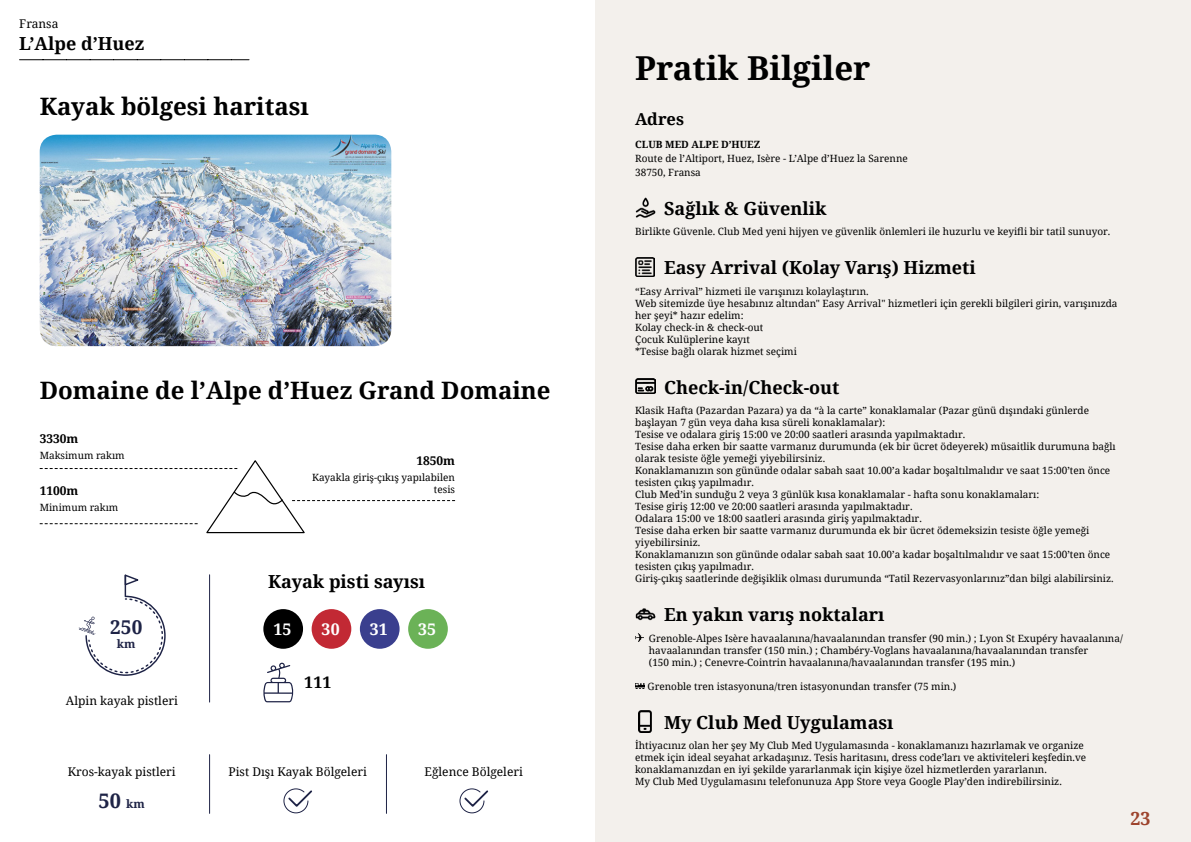
<style>
.page{position:relative;width:1191px;height:842px;background:#fff}
.page>*{position:absolute;margin:0;border:0;box-sizing:border-box;transform-origin:0 0}
.t1{font:700 33px "Noto Serif";color:#000}
.t2{font:700 24px "Noto Serif";color:#000}
.t3{font:700 20px "Noto Serif";color:#1e2346}
.t4{font:700 19px "Noto Serif";color:#1e2346}
.t5{font:700 18px "Noto Serif";color:#000}
.t6{font:700 18px "Noto Serif";color:#9d432c}
.t7{font:700 16.5px "Noto Serif";color:#000}
.t8{font:700 16px "Noto Serif";letter-spacing:.01em;color:#fff}
.t9{font:700 16px "Noto Serif";color:#000}
.t10{font:12px "Noto Serif";color:#000}
.t11{font:700 12px "Noto Serif";color:#000}
.t12{font:700 11.5px "Noto Serif";color:#1e2346}
.t13{font:10px/12px "Noto Serif";color:#000}
.t14{font:700 10px "Noto Serif";color:#000}
.s1{font-size:11.5px}
</style>
<div class="page">
<div style="left:595px;top:0;width:596px;height:842px;background:#f3f0ec"></div>
<img style="left:40px;top:135px;width:351px;height:211px">
<svg style="left:20px;top:59px;width:229px;height:1px"></svg>
<svg style="left:40px;top:460px;width:415px;height:74px"></svg>
<div style="left:263px;top:609px;width:40px;height:40px;background:#000;border-radius:50%"></div>
<div style="left:312px;top:609px;width:39px;height:40px;background:#c22934;border-radius:50%"></div>
<div style="left:360px;top:609px;width:39px;height:40px;background:#3a3f8e;border-radius:50%"></div>
<div style="left:408px;top:609px;width:40px;height:40px;background:#6bb257;border-radius:50%"></div>
<svg style="left:79px;top:574px;width:86px;height:101px"></svg>
<svg style="left:263px;top:663px;width:30px;height:39px"></svg>
<svg style="left:283px;top:788px;width:29px;height:26px"></svg>
<svg style="left:459px;top:788px;width:29px;height:26px"></svg>
<hr style="left:209px;top:755px;width:1px;height:58px;background:#1e2346">
<hr style="left:209px;top:575px;width:1px;height:127px;background:#1e2346">
<hr style="left:386px;top:755px;width:1px;height:58px;background:#1e2346">
<img style="left:635px;top:197px;width:20px;height:21px">
<img style="left:636px;top:257px;width:18px;height:20px">
<img style="left:635px;top:379px;width:20px;height:15px">
<img style="left:635px;top:608px;width:20px;height:13px">
<svg style="left:635px;top:633px;width:8px;height:9px"></svg>
<svg style="left:635px;top:683px;width:10px;height:6px"></svg>
<img style="left:638px;top:711px;width:14px;height:21px">
<p class="t10" style="left:19px;top:16px;width:41px">Fransa</p>
<h3 class="t5" style="left:19px;top:31px;width:127px">L’Alpe d’Huez</h3>
<h2 class="t2" style="left:40px;top:89px;width:271px">Kayak bölgesi haritası</h2>
<h2 class="t2" style="left:40px;top:373px;width:512px">Domaine de l’Alpe d’Huez Grand Domaine</h2>
<p class="t11" style="left:40px;top:430px;width:40px">3330m</p>
<p class="t13" style="left:40px;top:449px;width:87px">Maksimum rakım</p>
<p class="t11" style="left:40px;top:482px;width:40px">1100m</p>
<p class="t13" style="left:40px;top:501px;width:80px">Minimum rakım</p>
<p class="t11" style="left:416px;top:452px;width:40px">1850m</p>
<p class="t13" style="left:312px;top:471px;width:144px;text-align:right">Kayakla giriş-çıkış yapılabilen tesis</p>
<h3 class="t5" style="left:268px;top:569px;width:159px">Kayak pisti sayısı</h3>
<h3 class="t4" style="left:110px;top:613px;width:34px">250</h3>
<h3 class="t8" style="left:273px;top:618px;width:20px">15</h3>
<h3 class="t8" style="left:321px;top:618px;width:20px">30</h3>
<h3 class="t8" style="left:370px;top:618px;width:20px">31</h3>
<h3 class="t8" style="left:418px;top:618px;width:20px">35</h3>
<p class="t12" style="left:117px;top:636px;width:20px">km</p>
<p class="t10" style="left:66px;top:693px;width:113px">Alpin kayak pistleri</p>
<p class="t10" style="left:68px;top:763px;width:109px">Kros-kayak pistleri</p>
<h3 class="t3" style="left:99px;top:786px;width:48px">50 <span class="s1">km</span></h3>
<h3 class="t9" style="left:304px;top:671px;width:29px">111</h3>
<p class="t10" style="left:228px;top:763px;width:140px">Pist Dışı Kayak Bölgeleri</p>
<p class="t10" style="left:424px;top:763px;width:100px">Eğlence Bölgeleri</p>
<h1 class="t1" style="left:635px;top:45px;width:237px">Pratik Bilgiler</h1>
<h3 class="t7" style="left:635px;top:107px;width:50px">Adres</h3>
<p class="t14" style="left:635px;top:137px;width:127px">CLUB MED ALPE D’HUEZ</p>
<p class="t13" style="left:635px;top:151px;width:274px;line-height:14px">Route de l’Altiport, Huez, Isère - L’Alpe d’Huez la Sarenne<br>38750, Fransa</p>
<h3 class="t5" style="left:664px;top:195px;width:164px">Sağlık &amp; Güvenlik</h3>
<p class="t13" style="left:635px;top:225px;width:476px">Birlikte Güvenle. Club Med yeni hijyen ve güvenlik önlemleri ile huzurlu ve keyifli bir tatil sunuyor.</p>
<h3 class="t5" style="left:664px;top:255px;width:313px">Easy Arrival (Kolay Varış) Hizmeti</h3>
<p class="t13" style="left:635px;top:285px;width:484px">“Easy Arrival” hizmeti ile varışınızı kolaylaştırın.<br>Web sitemizde üye hesabınız altından" Easy Arrival" hizmetleri için gerekli bilgileri girin, varışınızda her şeyi* hazır edelim:<br>Kolay check-in &amp; check-out<br>Çocuk Kulüplerine kayıt<br>*Tesise bağlı olarak hizmet seçimi</p>
<h3 class="t5" style="left:664px;top:374px;width:177px">Check-in/Check-out</h3>
<p class="t13" style="left:635px;top:404px;width:482px">Klasik Hafta (Pazardan Pazara) ya da “à la carte” konaklamalar (Pazar günü dışındaki günlerde başlayan 7 gün veya daha kısa süreli konaklamalar):<br>Tesise ve odalara giriş 15:00 ve 20:00 saatleri arasında yapılmaktadır.<br>Tesise daha erken bir saatte varmanız durumunda (ek bir ücret ödeyerek) müsaitlik durumuna bağlı olarak tesiste öğle yemeği yiyebilirsiniz.<br>Konaklamanızın son gününde odalar sabah saat 10.00’a kadar boşaltılmalıdır ve saat 15:00’ten önce tesisten çıkış yapılmadır.<br>Club Med’in sunduğu 2 veya 3 günlük kısa konaklamalar - hafta sonu konaklamaları:<br>Tesise giriş 12:00 ve 20:00 saatleri arasında yapılmaktadır.<br>Odalara 15:00 ve 18:00 saatleri arasında giriş yapılmaktadır.<br>Tesise daha erken bir saatte varmanız durumunda ek bir ücret ödemeksizin tesiste öğle yemeği yiyebilirsiniz.<br>Konaklamanızın son gününde odalar sabah saat 10.00’a kadar boşaltılmalıdır ve saat 15:00’ten önce tesisten çıkış yapılmadır.<br>Giriş-çıkış saatlerinde değişiklik olması durumunda “Tatil Rezervasyonlarınız”dan bilgi alabilirsiniz.</p>
<h3 class="t5" style="left:664px;top:602px;width:222px">En yakın varış noktaları</h3>
<p class="t13" style="left:649px;top:632px;width:475px">Grenoble-Alpes Isère havaalanına/havaalanından transfer (90 min.) ; Lyon St Exupéry havaalanına/ havaalanından transfer (150 min.) ; Chambéry-Voglans havaalanına/havaalanından transfer<br>(150 min.) ; Cenevre-Cointrin havaalanına/havaalanından transfer (195 min.)</p>
<p class="t13" style="left:647px;top:680px;width:310px">Grenoble tren istasyonuna/tren istasyonundan transfer (75 min.)</p>
<h3 class="t5" style="left:664px;top:709px;width:231px">My Club Med Uygulaması</h3>
<p class="t13" style="left:635px;top:739px;width:452px">İhtiyacınız olan her şey My Club Med Uygulamasında - konaklamanızı hazırlamak ve organize etmek için ideal seyahat arkadaşınız. Tesis haritasını, dress code’ları ve aktiviteleri keşfedin.ve konaklamanızdan en iyi şekilde yararlanmak için kişiye özel hizmetlerden yararlanın.<br>My Club Med Uygulamasını telefonunuza App Store veya Google Play’den indirebilirsiniz.</p>
<h3 class="t6" style="left:1130px;top:806px;width:22px">23</h3>
</div>
